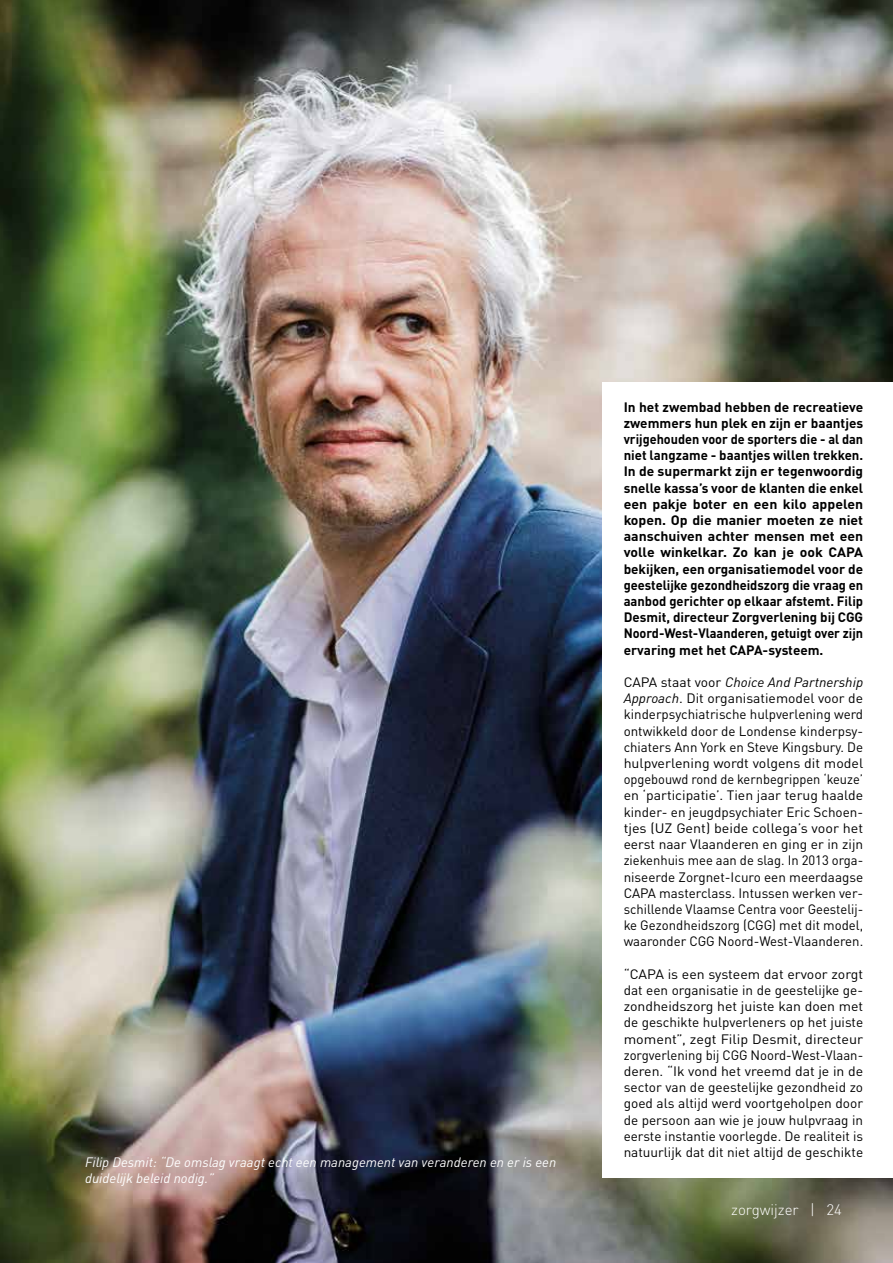
<style>
.page{position:relative;width:893px;height:1263px;background:#fff}
.page>*{position:absolute;margin:0;border:0;box-sizing:border-box;transform-origin:0 0}
.t1{font:300 15px "DIN Pro";color:#fff}
.t2{font:13.5px/16.2px "DIN Pro";color:#000;text-align:justify}
.t3{font:700 13.5px/16.2px "DIN Pro";color:#000;text-align:justify}
.t4{font:13.5px/16.2px "DIN Pro";color:#000;text-align:justify;scale:1.04 1}
.t5{font:italic 13.5px/16.2px "DIN Pro";color:#fff}
.s1{font-style:italic}
</style>
<div class="page">
<img style="left:0;top:0;width:893px;height:1263px">
<div style="left:602px;top:383px;width:291px;height:795px;background:#fff"></div>
<p class="t5" style="left:85px;top:1152px;width:473px">Filip Desmit: “De omslag vraagt echt een management van veranderen en er is een duidelijk beleid nodig.”</p>
<p class="t3" style="left:624px;top:397px;width:241px">In het zwembad hebben de recreatieve zwemmers hun plek en zijn er baantjes vrijgehouden voor de sporters die - al dan niet langzame - baantjes willen trekken.<br>In de supermarkt zijn er tegenwoordig snelle kassa’s voor de klanten die enkel een pakje boter en een kilo appelen kopen. Op die manier moeten ze niet aanschuiven achter mensen met een volle winkelkar. Zo kan je ook CAPA bekijken, een organisatiemodel voor de geestelijke gezondheidszorg die vraag en aanbod gerichter op elkaar afstemt. Filip Desmit, directeur Zorgverlening bij CGG Noord-West-Vlaanderen, getuigt over zijn ervaring met het CAPA-systeem.</p>
<p class="t2" style="left:624px;top:673px;width:241px">CAPA staat voor <span class="s1">Choice And Partnership Approach</span>. Dit organisatiemodel voor de kinderpsychiatrische hulpverlening werd ontwikkeld door de Londense kinderpsy&shy;chiaters Ann York en Steve Kingsbury. De hulpverlening wordt volgens dit model opgebouwd rond de kernbegrippen ‘keuze’ en ‘participatie’. Tien jaar terug haalde kinder- en jeugdpsychiater Eric Schoen&shy;tjes (UZ Gent) beide collega’s voor het eerst naar Vlaanderen en ging er in zijn ziekenhuis mee aan de slag. In 2013 orga&shy;niseerde Zorgnet-Icuro een meerdaagse CAPA masterclass. Intussen werken ver&shy;schillende Vlaamse Centra voor Geestelij&shy;ke Gezondheidszorg (CGG) met dit model, waaronder CGG Noord-West-Vlaanderen.</p>
<p class="t4" style="left:624px;top:964px;width:232px">“CAPA is een systeem dat ervoor zorgt dat een organisatie in de geestelijke ge&shy;zondheidszorg het juiste kan doen met de geschikte hulpverleners op het juiste moment”, zegt Filip Desmit, directeur zorgverlening bij CGG Noord-West-Vlaan&shy;deren. “Ik vond het vreemd dat je in de sector van de geestelijke gezondheid zo goed als altijd werd voortgeholpen door de persoon aan wie je jouw hulpvraag in eerste instantie voorlegde. De realiteit is natuurlijk dat dit niet altijd de geschikte</p>
<p class="t1" style="left:731px;top:1198px;width:112px">zorgwijzer | 24</p>
</div>
